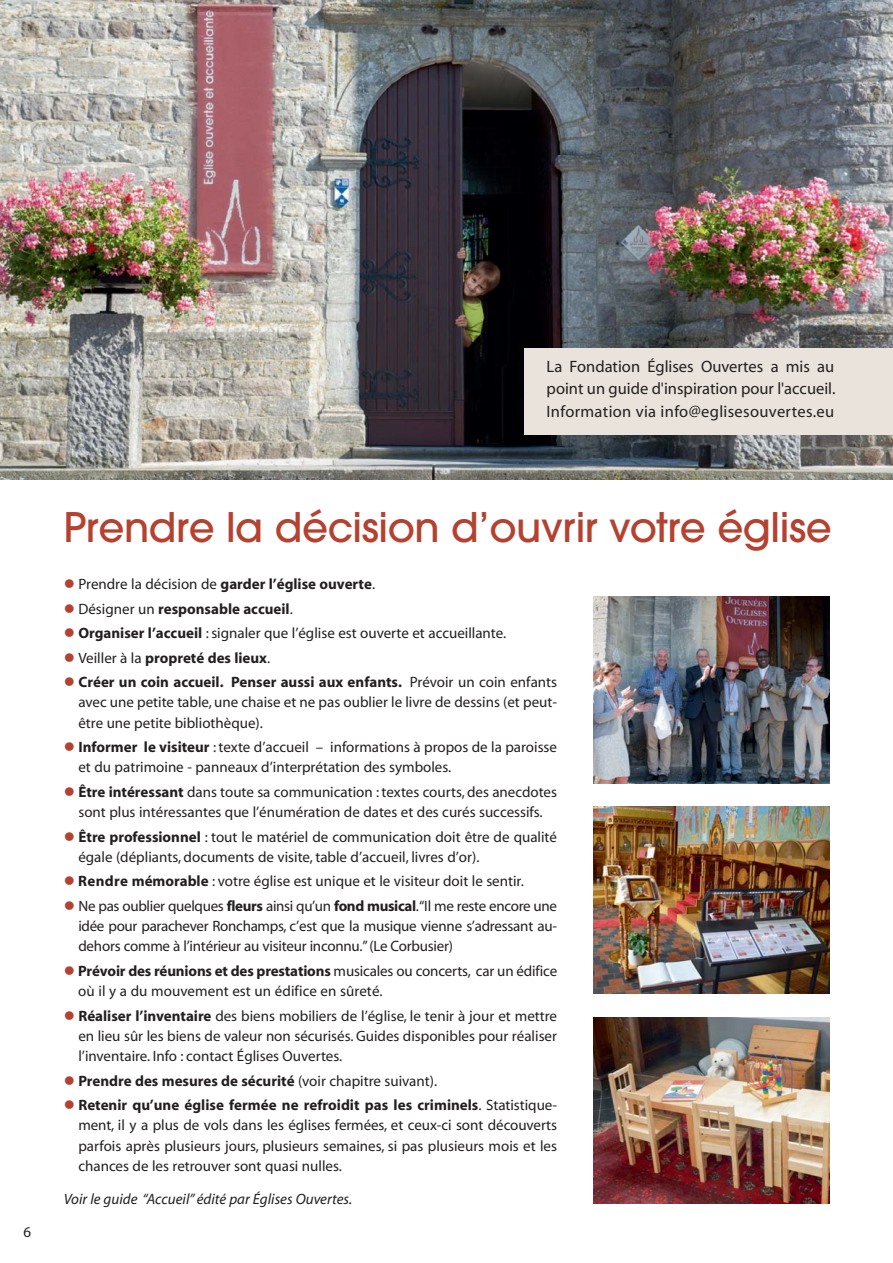
<style>
.page{position:relative;width:893px;height:1263px;background:#fff}
.page>*{position:absolute;margin:0;border:0;box-sizing:border-box;transform-origin:0 0}
.t1{font:500 40.5px "Avant Garde";letter-spacing:-.01em;color:#b54230}
.t2{font:16.5px/22.5px "Myriad";letter-spacing:.02em;color:#231f20;text-align:justify}
.t3{font:15px/20.2px "Myriad";color:#231f20;text-align:justify}
.t4{font:700 15px "Myriad";color:#231f20}
.t5{font:italic 15px "Myriad";color:#231f20}
.s1{color:#b54230}
.s2{font-weight:400}
.s3{font-weight:700}
</style>
<div class="page">
<img style="left:0;top:0;width:893px;height:479px">
<img style="left:594px;top:597px;width:235px;height:186px">
<img style="left:594px;top:807px;width:235px;height:186px">
<img style="left:594px;top:1017px;width:235px;height:186px">
<div style="left:524px;top:348px;width:369px;height:87px;background:#e9e3db"></div>
<p class="t2" style="left:547px;top:356px;width:290px">La Fondation Églises Ouvertes a mis au point un guide d'inspiration pour l'accueil.<br>Information via info@eglisesouvertes.eu</p>
<p class="t3" style="left:23px;top:1223px;width:9px">6</p>
<h1 class="t1" style="left:64px;top:512px;width:769px">Prendre la décision d’ouvrir votre église</h1>
<p class="t4" style="left:64px;top:578px;width:313px"><span class="s1">●</span> <span class="s2">Prendre la décision de</span> garder l’église ouverte<span class="s2">.</span></p>
<p class="t4" style="left:64px;top:603px;width:231px"><span class="s1">●</span> <span class="s2">Désigner un</span> responsable accueil<span class="s2">.</span></p>
<p class="t3" style="left:64px;top:624px;width:444px"><span class="s1">●</span> <span class="s3">Organiser l’accueil</span> : signaler que l’église est ouverte et accueillante.</p>
<p class="t4" style="left:64px;top:652px;width:208px"><span class="s1">●</span> <span class="s2">Veiller à la</span> propreté des lieux<span class="s2">.</span></p>
<p class="t3" style="left:78px;top:673px;width:480px;text-indent:-15px"><span class="s1">●</span> <span class="s3">Créer un coin accueil. Penser aussi aux enfants.</span> Prévoir un coin enfants avec une petite table, une chaise et ne pas oublier le livre de dessins (et peut&shy;être une petite bibliothèque).</p>
<p class="t3" style="left:78px;top:738px;width:480px;text-indent:-15px"><span class="s1">●</span> <span class="s3">Informer le visiteur</span> : texte d’accueil – informations à propos de la paroisse et du patrimoine - panneaux d’interprétation des symboles.</p>
<p class="t3" style="left:64px;top:783px;width:495px;text-align:center"><span class="s1">●</span> <span class="s3">Être intéressant</span> dans toute sa communication : textes courts, des anecdotes sont plus intéressantes que l’énumération de dates et des curés successifs.</p>
<p class="t3" style="left:78px;top:828px;width:480px;text-indent:-15px"><span class="s1">●</span> <span class="s3">Être professionnel</span> : tout le matériel de communication doit être de qualité égale (dépliants, documents de visite, table d’accueil, livres d’or).</p>
<p class="t3" style="left:64px;top:872px;width:462px"><span class="s1">●</span> <span class="s3">Rendre mémorable</span> : votre église est unique et le visiteur doit le sentir.</p>
<p class="t3" style="left:78px;top:897px;width:480px;text-indent:-15px"><span class="s1">●</span> Ne pas oublier quelques <span class="s3">fleurs</span> ainsi qu’un <span class="s3">fond musical</span>.“Il me reste encore une idée pour parachever Ronchamps, c’est que la musique vienne s’adressant au&shy;dehors comme à l’intérieur au visiteur inconnu.” (Le Corbusier)</p>
<p class="t3" style="left:78px;top:962px;width:480px;text-indent:-14px"><span class="s1">●</span> <span class="s3">Prévoir des réunions et des prestations</span> musicales ou concerts, car un édifice où il y a du mouvement est un édifice en sûreté.</p>
<p class="t3" style="left:78px;top:1007px;width:480px;text-indent:-15px"><span class="s1">●</span> <span class="s3">Réaliser l’inventaire</span> des biens mobiliers de l’église, le tenir à jour et mettre en lieu sûr les biens de valeur non sécurisés. Guides disponibles pour réaliser l’inventaire. Info : contact Églises Ouvertes.</p>
<p class="t4" style="left:64px;top:1075px;width:375px"><span class="s1">●</span> Prendre des mesures de sécurité <span class="s2">(voir chapitre suivant).</span></p>
<p class="t3" style="left:78px;top:1096px;width:480px;text-indent:-15px"><span class="s1">●</span> <span class="s3">Retenir qu’une église fermée ne refroidit pas les criminels</span>. Statisti que - ment, il y a plus de vols dans les églises fermées, et ceux-ci sont découverts parfois après plusieurs jours, plusieurs semaines, si pas plusieurs mois et les chances de les retrouver sont quasi nulles.</p>
<p class="t5" style="left:64px;top:1193px;width:290px">Voir le guide “Accueil” édité par Églises Ouvertes.</p>
</div>
